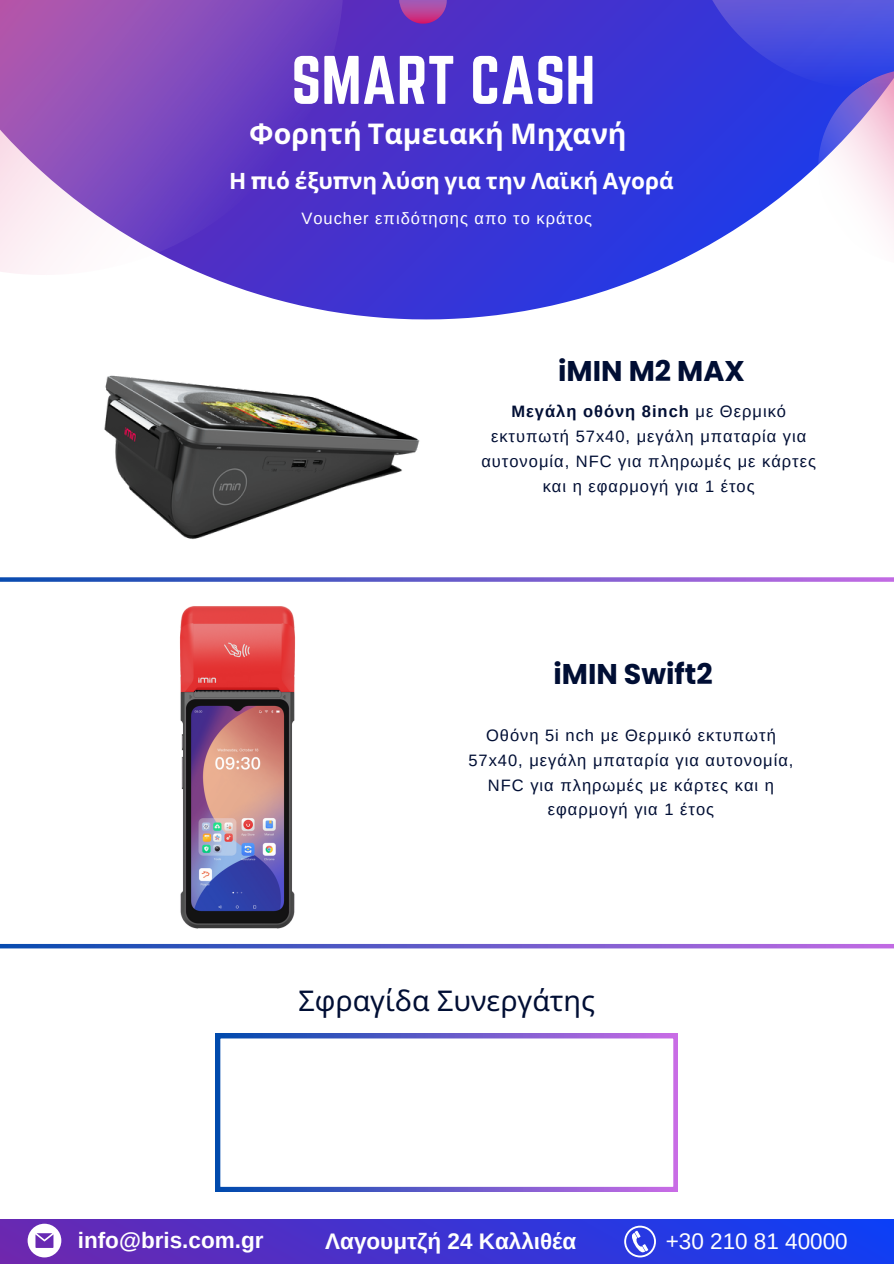
<style>
.page{position:relative;width:894px;height:1264px;background:#fff}
.page>*{position:absolute;margin:0;border:0;box-sizing:border-box;transform-origin:0 0}
.t1{font:60px "Norwester";color:#fff}
.t2{font:700 28.5px "Noto Sans";color:#fff}
.t3{font:700 28.5px "Poppins";color:#000e34}
.t4{font:28.5px "Noto Sans";color:#000e34}
.t5{font:700 22.5px "Arimo";color:#fff}
.t6{font:700 22.5px "Noto Sans";color:#fff}
.t7{font:22.5px "Arimo";color:#fff}
.t8{font:16.5px/24.8px "Arimo";letter-spacing:.06em;color:#000e34;text-align:center}
.t9{font:16.5px "Arimo";letter-spacing:.06em;color:#fff}
.s1{font-family:"Poppins"}
.s2{font-weight:700}
</style>
<div class="page">
<svg style="left:464px;top:0;width:224px;height:319px;background:#4643d8"></svg>
<svg style="left:0;top:0;width:464px;height:320px;background:#805dcc"></svg>
<svg style="left:399px;top:0;width:47px;height:24px"></svg>
<svg style="left:688px;top:0;width:205px;height:257px"></svg>
<div style="left:0;top:1218px;width:893px;height:45px;background:linear-gradient(to right,#6c28af,#0e3ff5)"></div>
<svg style="left:28px;top:1223px;width:33px;height:34px"></svg>
<svg style="left:624px;top:1225px;width:31px;height:32px"></svg>
<img style="left:76px;top:319px;width:346px;height:220px">
<svg style="left:0;top:577px;width:893px;height:5px;background:#7d6cd0"></svg>
<img style="left:152px;top:577px;width:154px;height:352px">
<svg style="left:216px;top:1033px;width:461px;height:158px"></svg>
<svg style="left:0;top:943px;width:893px;height:5px"></svg>
<h1 class="t1" style="left:291px;top:44px;width:305px">SMART CASH</h1>
<h2 class="t2" style="left:249px;top:113px;width:379px">Φορητή Ταμειακή Μηχανή</h2>
<h3 class="t6" style="left:229px;top:164px;width:446px">Η <span class="s1">π</span>ιό έξυ<span class="s1">π</span>νη λύση για την Λαϊκή Αγορά</h3>
<p class="t9" style="left:301px;top:209px;width:292px">Voucher επιδότησης απο το κράτος</p>
<h2 class="t3" style="left:558px;top:351px;width:188px">iMIN M2 MAX</h2>
<p class="t8" style="left:481px;top:399px;width:336px"><span class="s2">Μεγάλη οθόνη 8inch</span> με Θερμικό εκτυπωτή 57x40, μεγάλη μπαταρία για αυτονομία, NFC για πληρωμές με κάρτες και η εφαρμογή για 1 έτος</p>
<h2 class="t3" style="left:553px;top:653px;width:161px">iMIN Swift2</h2>
<p class="t8" style="left:468px;top:723px;width:326px">Oθόνη 5i nch με Θερμικό εκτυπωτή<br>57x40, μεγάλη μπαταρία για αυτονομία,<br>NFC για πληρωμές με κάρτες και η εφαρμογή για 1 έτος</p>
<h2 class="t4" style="left:298px;top:980px;width:298px">Σφραγίδα Συνεργάτης</h2>
<h3 class="t5" style="left:78px;top:1227px;width:187px">info@bris.com.gr</h3>
<h3 class="t7" style="left:665px;top:1229px;width:183px">+30 210 81 40000</h3>
<h3 class="t5" style="left:325px;top:1229px;width:252px">Λαγουμτζή 24 Καλλιθέα</h3>
</div>
